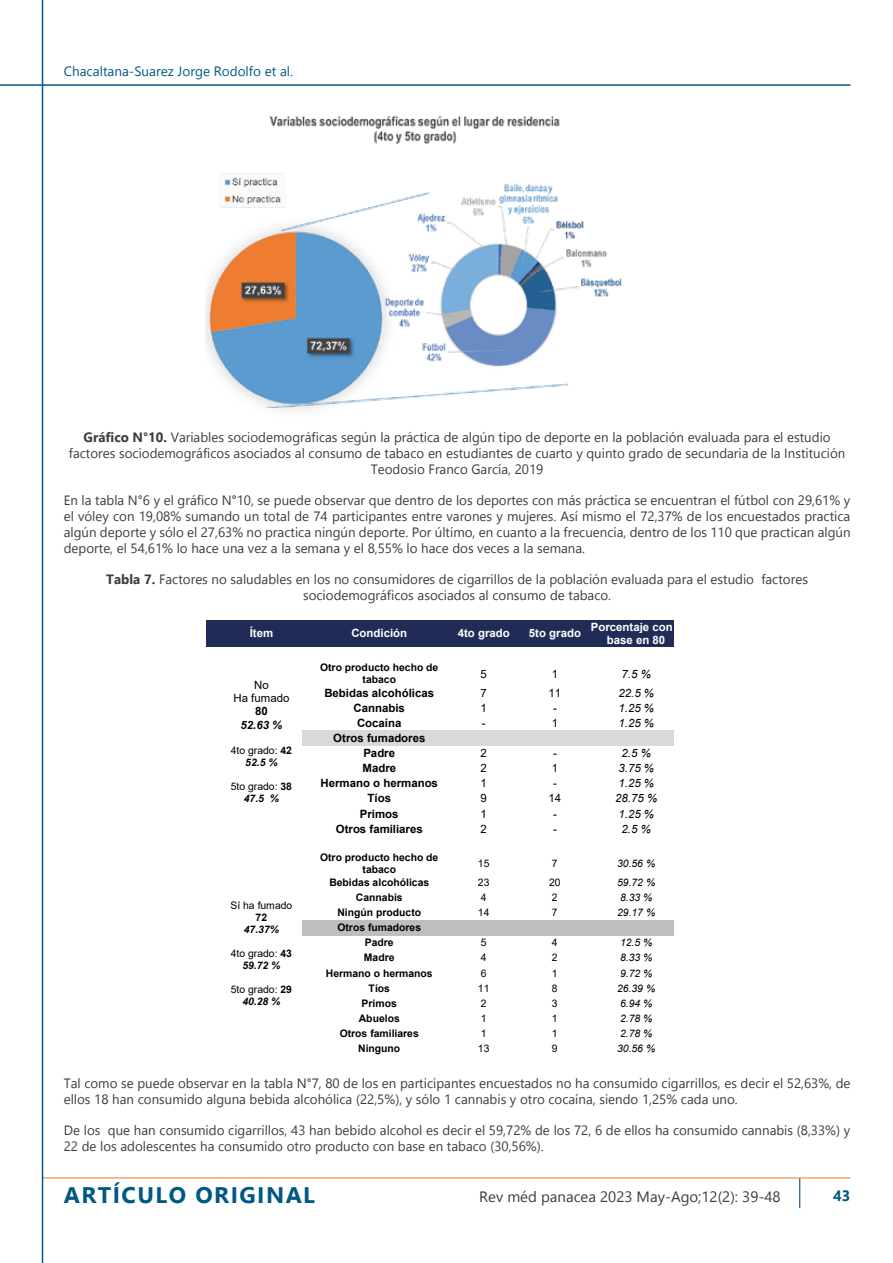
<style>
.page{position:relative;width:893px;height:1263px;background:#fff}
.page>*{position:absolute;margin:0;border:0;box-sizing:border-box;transform-origin:0 0}
.t1{font:700 22.5px "Nirmala UI";letter-spacing:.065em;color:#005884}
.t2{font:15px "Nirmala UI";color:#3c3c3b}
.t3{font:700 15px "Nirmala UI";color:#005884}
.t4{font:13.5px/15.8px "Nirmala UI";color:#3c3c3b;text-align:center}
.t5{font:13.5px "Nirmala UI";color:#005884}
.t6{font:700 11.4px/15px "Arial";color:#000;text-align:center}
.t7{font:700 11.4px/13px "Arial";color:#fff}
.t8{font:italic 11.4px "Arial";color:#000}
.t9{font:11.4px/13.2px "Arial";color:#000;text-align:center}
.t10{font:italic 700 11.4px "Arial";color:#000}
.t11{font:700 10.35px/12px "Arial";color:#000;text-align:center}
.t12{font:10.35px/12px "Arial";letter-spacing:.005em;color:#000;text-align:center}
.t13{font:italic 10.35px "Arial";letter-spacing:.005em;color:#000}
.t14{font:italic 700 10.35px "Arial";color:#000}
.s1{font-weight:700}
.s2{font-weight:700;font-style:italic}
</style>
<div class="page">
<hr style="left:799px;top:1178px;width:1px;height:30px;background:#005884">
<hr style="left:0;top:84px;width:850px;height:2px;background:#005884">
<hr style="left:43px;top:1177px;width:807px;height:1px;background:#f1873e">
<hr style="left:42px;top:0;width:1px;height:1263px;background:#005884">
<div style="left:206px;top:620px;width:96px;height:26px;background:#212c56"></div>
<div style="left:302px;top:620px;width:140px;height:26px;background:#212c56"></div>
<div style="left:442px;top:620px;width:69px;height:26px;background:#212c56"></div>
<div style="left:511px;top:620px;width:73px;height:26px;background:#212c56"></div>
<div style="left:584px;top:620px;width:90px;height:26px;background:#212c56"></div>
<div style="left:302px;top:730px;width:140px;height:15px;background:#d9d9d9"></div>
<div style="left:442px;top:730px;width:69px;height:15px;background:#d9d9d9"></div>
<div style="left:511px;top:730px;width:73px;height:15px;background:#d9d9d9"></div>
<div style="left:584px;top:730px;width:90px;height:15px;background:#d9d9d9"></div>
<div style="left:302px;top:920px;width:140px;height:15px;background:#bfbebe"></div>
<div style="left:442px;top:920px;width:69px;height:15px;background:#bfbebe"></div>
<div style="left:511px;top:920px;width:73px;height:15px;background:#bfbebe"></div>
<div style="left:584px;top:920px;width:90px;height:15px;background:#bfbebe"></div>
<img style="left:205px;top:115px;width:355px;height:296px">
<img style="left:265px;top:176px;width:357px;height:232px">
<p class="t5" style="left:64px;top:60px;width:231px">Chacaltana-Suarez Jorge Rodolfo et al.</p>
<p class="t4" style="left:69px;top:429px;width:778px"><span class="s1">Gráfico N°10.</span> Variables sociodemográficas según la práctica de algún tipo de deporte en la población evaluada para el estudio factores sociodemográficos asociados al consumo de tabaco en estudiantes de cuarto y quinto grado de secundaria de la Institución<br>Teodosio Franco García, 2019</p>
<p class="t4" style="left:64px;top:492px;width:788px;text-align:justify">En la tabla N°6 y el gráfico N°10, se puede observar que dentro de los deportes con más práctica se encuentran el fútbol con 29,61% y el vóley con 19,08% sumando un total de 74 participantes entre varones y mujeres. Así mismo el 72,37% de los encuestados practica algún deporte y sólo el 27,63% no practica ningún deporte. Por último, en cuanto a la frecuencia, dentro de los 110 que practican algún deporte, el 54,61% lo hace una vez a la semana y el 8,55% lo hace dos veces a la semana.</p>
<p class="t4" style="left:106px;top:571px;width:703px"><span class="s1">Tabla 7.</span> Factores no saludables en los no consumidores de cigarrillos de la población evaluada para el estudio factores sociodemográficos asociados al consumo de tabaco.</p>
<p class="t7" style="left:250px;top:627px;width:25px">Ítem</p>
<p class="t7" style="left:351px;top:627px;width:57px">Condición</p>
<p class="t7" style="left:458px;top:627px;width:54px">4to grado</p>
<p class="t7" style="left:529px;top:627px;width:54px">5to grado</p>
<p class="t7" style="left:607px;top:620px;width:67px;text-indent:-16px">Porcentaje con base en 80</p>
<p class="t9" style="left:233px;top:678px;width:57px">No<br>Ha fumado</p>
<p class="t6" style="left:255px;top:704px;width:14px">80</p>
<p class="t10" style="left:240px;top:717px;width:43px">52.63 %</p>
<p class="t12" style="left:231px;top:744px;width:63px">4to grado: <span class="s1">42<br></span><span class="s2">52.5 %</span></p>
<p class="t12" style="left:231px;top:780px;width:63px">5to grado: <span class="s1">38<br></span><span class="s2">47.5 %</span></p>
<p class="t11" style="left:320px;top:662px;width:120px">Otro producto hecho de tabaco</p>
<p class="t9" style="left:481px;top:667px;width:8px">5</p>
<p class="t9" style="left:552px;top:667px;width:8px">1</p>
<p class="t8" style="left:622px;top:666px;width:31px">7.5 %</p>
<p class="t6" style="left:324px;top:686px;width:111px">Bebidas alcohólicas</p>
<p class="t9" style="left:481px;top:686px;width:8px">7</p>
<p class="t9" style="left:549px;top:686px;width:14px">11</p>
<p class="t8" style="left:618px;top:686px;width:37px">22.5 %</p>
<p class="t6" style="left:354px;top:701px;width:53px">Cannabis</p>
<p class="t9" style="left:481px;top:701px;width:8px">1</p>
<p class="t9" style="left:553px;top:701px;width:5px">-</p>
<p class="t8" style="left:618px;top:701px;width:37px">1.25 %</p>
<p class="t6" style="left:357px;top:716px;width:46px">Cocaína</p>
<p class="t9" style="left:482px;top:716px;width:5px">-</p>
<p class="t9" style="left:552px;top:716px;width:8px">1</p>
<p class="t8" style="left:618px;top:716px;width:37px">1.25 %</p>
<p class="t6" style="left:333px;top:731px;width:94px">Otros fumadores<br>Padre</p>
<p class="t9" style="left:481px;top:747px;width:8px">2</p>
<p class="t9" style="left:553px;top:747px;width:5px">-</p>
<p class="t8" style="left:622px;top:746px;width:31px">2.5 %</p>
<p class="t6" style="left:362px;top:761px;width:35px">Madre</p>
<p class="t9" style="left:481px;top:762px;width:8px">2</p>
<p class="t9" style="left:552px;top:762px;width:8px">1</p>
<p class="t8" style="left:618px;top:761px;width:37px">3.75 %</p>
<p class="t6" style="left:321px;top:776px;width:119px">Hermano o hermanos</p>
<p class="t9" style="left:481px;top:777px;width:8px">1</p>
<p class="t9" style="left:553px;top:777px;width:5px">-</p>
<p class="t8" style="left:618px;top:776px;width:37px">1.25 %</p>
<p class="t6" style="left:367px;top:791px;width:25px">Tíos</p>
<p class="t9" style="left:481px;top:792px;width:8px">9</p>
<p class="t9" style="left:549px;top:792px;width:14px">14</p>
<p class="t8" style="left:615px;top:791px;width:43px">28.75 %</p>
<p class="t6" style="left:360px;top:806px;width:40px">Primos</p>
<p class="t9" style="left:481px;top:807px;width:8px">1</p>
<p class="t9" style="left:553px;top:807px;width:5px">-</p>
<p class="t8" style="left:618px;top:806px;width:37px">1.25 %</p>
<p class="t6" style="left:336px;top:821px;width:88px">Otros familiares</p>
<p class="t9" style="left:481px;top:822px;width:8px">2</p>
<p class="t9" style="left:553px;top:822px;width:5px">-</p>
<p class="t8" style="left:622px;top:821px;width:31px">2.5 %</p>
<p class="t12" style="left:230px;top:900px;width:63px">Sí ha fumado</p>
<p class="t11" style="left:256px;top:912px;width:13px">72</p>
<p class="t14" style="left:244px;top:923px;width:37px">47.37%</p>
<p class="t12" style="left:231px;top:947px;width:63px">4to grado: <span class="s1">43<br></span><span class="s2">59.72 %</span></p>
<p class="t12" style="left:231px;top:983px;width:63px">5to grado: <span class="s1">29<br></span><span class="s2">40.28 %</span></p>
<p class="t11" style="left:320px;top:851px;width:120px">Otro producto hecho de tabaco</p>
<p class="t12" style="left:478px;top:857px;width:13px">15</p>
<p class="t12" style="left:552px;top:857px;width:7px">7</p>
<p class="t13" style="left:617px;top:856px;width:40px">30.56 %</p>
<p class="t11" style="left:329px;top:877px;width:101px">Bebidas alcohólicas</p>
<p class="t12" style="left:478px;top:876px;width:13px">23</p>
<p class="t12" style="left:549px;top:876px;width:13px">20</p>
<p class="t13" style="left:617px;top:876px;width:40px">59.72 %</p>
<p class="t11" style="left:356px;top:892px;width:48px">Cannabis</p>
<p class="t12" style="left:481px;top:891px;width:7px">4</p>
<p class="t12" style="left:552px;top:891px;width:7px">2</p>
<p class="t13" style="left:620px;top:891px;width:34px">8.33 %</p>
<p class="t11" style="left:337px;top:907px;width:85px">Ningún producto</p>
<p class="t12" style="left:478px;top:906px;width:13px">14</p>
<p class="t12" style="left:552px;top:906px;width:7px">7</p>
<p class="t13" style="left:617px;top:906px;width:40px">29.17 %</p>
<p class="t11" style="left:337px;top:920px;width:85px;line-height:15px">Otros fumadores<br>Padre</p>
<p class="t12" style="left:481px;top:937px;width:7px">5</p>
<p class="t12" style="left:552px;top:937px;width:7px">4</p>
<p class="t13" style="left:620px;top:936px;width:34px">12.5 %</p>
<p class="t11" style="left:364px;top:952px;width:32px">Madre</p>
<p class="t12" style="left:481px;top:952px;width:7px">4</p>
<p class="t12" style="left:552px;top:952px;width:7px">2</p>
<p class="t13" style="left:620px;top:951px;width:34px">8.33 %</p>
<p class="t11" style="left:326px;top:967px;width:108px">Hermano o hermanos</p>
<p class="t12" style="left:481px;top:967px;width:7px">6</p>
<p class="t12" style="left:552px;top:967px;width:7px">1</p>
<p class="t13" style="left:620px;top:966px;width:34px">9.72 %</p>
<p class="t11" style="left:369px;top:982px;width:23px">Tíos</p>
<p class="t12" style="left:478px;top:982px;width:13px">11</p>
<p class="t12" style="left:552px;top:982px;width:7px">8</p>
<p class="t13" style="left:617px;top:981px;width:40px">26.39 %</p>
<p class="t11" style="left:362px;top:997px;width:37px">Primos</p>
<p class="t12" style="left:481px;top:997px;width:7px">2</p>
<p class="t12" style="left:552px;top:997px;width:7px">3</p>
<p class="t13" style="left:620px;top:996px;width:34px">6.94 %</p>
<p class="t11" style="left:359px;top:1012px;width:42px">Abuelos</p>
<p class="t12" style="left:481px;top:1012px;width:7px">1</p>
<p class="t12" style="left:552px;top:1012px;width:7px">1</p>
<p class="t13" style="left:620px;top:1011px;width:34px">2.78 %</p>
<p class="t11" style="left:340px;top:1027px;width:81px">Otros familiares</p>
<p class="t12" style="left:481px;top:1027px;width:7px">1</p>
<p class="t12" style="left:552px;top:1027px;width:7px">1</p>
<p class="t13" style="left:620px;top:1026px;width:34px">2.78 %</p>
<p class="t11" style="left:358px;top:1042px;width:44px">Ninguno</p>
<p class="t12" style="left:478px;top:1042px;width:13px">13</p>
<p class="t12" style="left:552px;top:1042px;width:7px">9</p>
<p class="t13" style="left:617px;top:1041px;width:40px">30.56 %</p>
<p class="t4" style="left:64px;top:1075px;width:788px;text-align:left">Tal como se puede observar en la tabla N°7, 80 de los en participantes encuestados no ha consumido cigarrillos, es decir el 52,63%, de ellos 18 han consumido alguna bebida alcohólica (22,5%), y sólo 1 cannabis y otro cocaína, siendo 1,25% cada uno.</p>
<p class="t4" style="left:64px;top:1122px;width:788px;text-align:left">De los que han consumido cigarrillos, 43 han bebido alcohol es decir el 59,72% de los 72, 6 de ellos ha consumido cannabis (8,33%) y<br>22 de los adolescentes ha consumido otro producto con base en tabaco (30,56%).</p>
<p class="t2" style="left:479px;top:1184px;width:303px">Rev méd panacea 2023 May-Ago;12(2): 39-48</p>
<p class="t3" style="left:833px;top:1183px;width:19px">43</p>
<h1 class="t1" style="left:64px;top:1176px;width:253px">ARTÍCULO ORIGINAL</h1>
</div>
